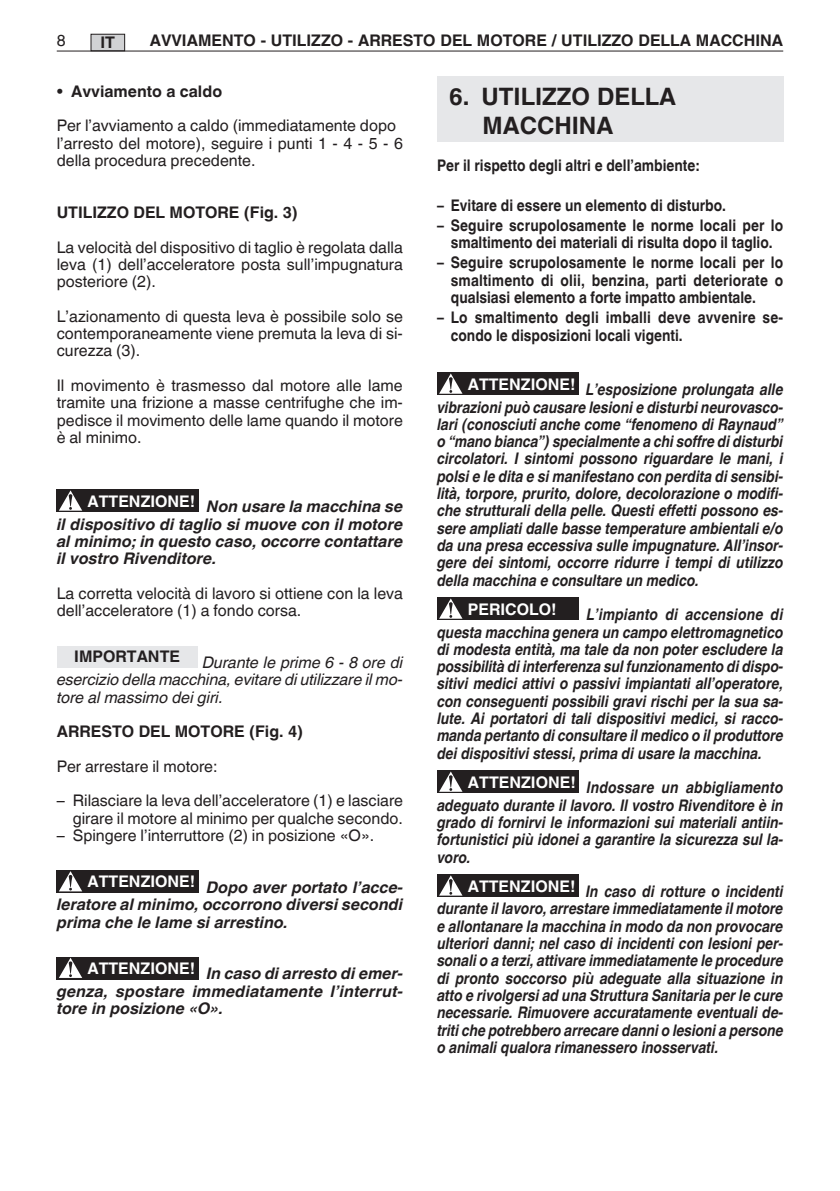
<style>
.page{position:relative;width:840px;height:1191px;background:#fff}
.page>*{position:absolute;margin:0;border:0;box-sizing:border-box;transform-origin:0 0}
.Normale{font:700 24px/28.8px "Helvetica World";color:#231f20}
.t1{font:italic 700 16px/17.2px "Helvetica World";color:#231f20;text-align:justify;scale:.86 1}
.Normale-2{font:16px/17.2px "Helvetica World";color:#231f20;text-align:justify}
.Normale-3{font:700 16px/17.4px "Helvetica World";color:#231f20;text-align:center;scale:.86 1}
.t2{font:italic 700 16px/17.2px "Helvetica World";color:#231f20;text-align:justify}
.Normale-4{font:700 16px "Helvetica World";color:#231f20}
.t3{font:italic 16px/17.2px "Helvetica World";letter-spacing:-.005em;color:#231f20;text-align:justify}
.Normale-5{font:700 16px "Helvetica World";color:#fff}
</style>
<div class="page">
<div style="left:437px;top:372px;width:28px;height:23px;background:#231f20"></div>
<svg style="left:439px;top:373px;width:23px;height:21px"></svg>
<svg style="left:448px;top:377px;width:4px;height:12px"></svg>
<div style="left:465px;top:372px;width:113px;height:23px;background:#231f20"></div>
<svg style="left:437px;top:597px;width:28px;height:23px"></svg>
<svg style="left:439px;top:598px;width:23px;height:20px"></svg>
<svg style="left:448px;top:602px;width:4px;height:12px"></svg>
<div style="left:465px;top:597px;width:113px;height:23px;background:#231f20"></div>
<svg style="left:437px;top:770px;width:28px;height:23px"></svg>
<svg style="left:439px;top:771px;width:23px;height:20px"></svg>
<svg style="left:448px;top:775px;width:4px;height:12px"></svg>
<div style="left:465px;top:770px;width:113px;height:23px;background:#231f20"></div>
<svg style="left:437px;top:874px;width:28px;height:23px"></svg>
<svg style="left:439px;top:875px;width:23px;height:20px"></svg>
<svg style="left:448px;top:879px;width:4px;height:12px"></svg>
<div style="left:465px;top:874px;width:113px;height:23px;background:#231f20"></div>
<svg style="left:57px;top:489px;width:28px;height:23px"></svg>
<svg style="left:59px;top:490px;width:23px;height:20px"></svg>
<div style="left:85px;top:489px;width:113px;height:23px;background:#231f20"></div>
<div style="left:57px;top:646px;width:140px;height:22px;background:#e6e7e9"></div>
<svg style="left:57px;top:870px;width:28px;height:23px"></svg>
<svg style="left:59px;top:871px;width:23px;height:20px"></svg>
<div style="left:85px;top:870px;width:113px;height:23px;background:#231f20"></div>
<div style="left:57px;top:956px;width:28px;height:23px;background:#231f20"></div>
<svg style="left:59px;top:957px;width:23px;height:21px"></svg>
<div style="left:85px;top:956px;width:113px;height:23px;background:#231f20"></div>
<div style="left:91px;top:34px;width:34px;height:17px;background:#d1d2d4"></div>
<div style="left:91px;top:34px;width:34px;height:17px;border:1px solid #231f20"></div>
<hr style="left:57px;top:51px;width:725px;height:1px;background:#231f20">
<div style="left:437px;top:77px;width:345px;height:65px;background:#e6e7e9"></div>
<p class="Normale-2" style="left:57px;top:31px;width:10px">8</p>
<p class="Normale-4" style="left:100px;top:33px;width:16px">IT</p>
<p class="Normale-4" style="left:150px;top:31px;width:634px">AVVIAMENTO - UTILIZZO - ARRESTO DEL MOTORE / UTILIZZO DELLA MACCHINA</p>
<p class="Normale" style="left:482px;top:82px;width:195px;text-indent:-33px">6. UTILIZZO DELLA<br>MACCHINA</p>
<p class="Normale-4" style="left:57px;top:82px;width:167px">• Avviamento a caldo</p>
<p class="Normale-2" style="left:57px;top:117px;width:340px">Per l’avviamento a caldo (immediatamente dopo</p>
<p class="Normale-2" style="left:57px;top:135px;width:347px">l’arresto del motore), seguire i punti 1 - 4 - 5 - 6 della procedura precedente.</p>
<p class="Normale-4" style="left:57px;top:203px;width:242px">UTILIZZO DEL MOTORE (Fig. 3)</p>
<p class="Normale-2" style="left:57px;top:238px;width:347px">La velocità del dispositivo di taglio è regolata dalla leva (1) dell’acceleratore posta sull’impugnatura posteriore (2).</p>
<p class="Normale-2" style="left:57px;top:308px;width:347px">L’azionamento di questa leva è possibile solo se contemporaneamente viene premuta la leva di si&shy;curezza (3).</p>
<p class="Normale-2" style="left:57px;top:377px;width:347px">Il movimento è trasmesso dal motore alle lame tramite una frizione a masse centrifughe che im&shy;pedisce il movimento delle lame quando il motore è al minimo.</p>
<p class="Normale-3" style="left:437px;top:156px;width:306px">Per il rispetto degli altri e dell’ambiente:</p>
<p class="Normale-3" style="left:437px;top:197px;width:337px">– Evitare di essere un elemento di disturbo.</p>
<p class="Normale-3" style="left:437px;top:217px;width:404px">– Seguire scrupolosamente le norme locali per lo smaltimento dei materiali di risulta dopo il taglio.</p>
<p class="Normale-3" style="left:450px;top:254px;width:388px;text-align:justify;text-indent:-14px">– Seguire scrupolosamente le norme locali per lo smaltimento di olii, benzina, parti deteriorate o qualsiasi elemento a forte impatto ambientale.</p>
<p class="Normale-3" style="left:450px;top:309px;width:388px;text-align:left;text-indent:-14px">– Lo smaltimento degli imballi deve avvenire se&shy;condo le disposizioni locali vigenti.</p>
<p class="Normale-5" style="left:467px;top:375px;width:109px">ATTENZIONE!</p>
<p class="t1" style="left:437px;top:381px;width:404px;text-indent:149px">L’esposizione prolungata alle vibrazioni può causare lesioni e disturbi neurovasco&shy;lari (conosciuti anche come “fenomeno di Raynaud” o “mano bianca”) specialmente a chi soffre di disturbi circolatori. I sintomi possono riguardare le mani, i polsi e le dita e si manifestano con perdita di sensibi&shy;lità, torpore, prurito, dolore, decolorazione o modifi&shy;che strutturali della pelle. Questi effetti possono es&shy;sere ampliati dalle basse temperature ambientali e/o da una presa eccessiva sulle impugnature. All’insor&shy;gere dei sintomi, occorre ridurre i tempi di utilizzo della macchina e consultare un medico.</p>
<p class="Normale-5" style="left:467px;top:600px;width:90px">PERICOLO!</p>
<p class="Normale-5" style="left:87px;top:492px;width:109px">ATTENZIONE!</p>
<p class="t2" style="left:57px;top:498px;width:347px;text-indent:150px">Non usare la macchina se il dispositivo di taglio si muove con il motore al minimo; in questo caso, occorre contattare il vostro Rivenditore.</p>
<p class="Normale-2" style="left:57px;top:584px;width:347px">La corretta velocità di lavoro si ottiene con la leva dell’acceleratore (1) a fondo corsa.</p>
<p class="Normale-4" style="left:74px;top:647px;width:107px">IMPORTANTE</p>
<p class="t1" style="left:437px;top:606px;width:404px;text-indent:149px">L’impianto di accensione di questa macchina genera un campo elettromagnetico di modesta entità, ma tale da non poter escludere la possibilità di interferenza sul funzionamento di dispo&shy;sitivi medici attivi o passivi impiantati all’operatore, con conseguenti possibili gravi rischi per la sua sa&shy;lute. Ai portatori di tali dispositivi medici, si racco&shy;manda pertanto di consultare il medico o il produttore dei dispositivi stessi, prima di usare la macchina.</p>
<p class="Normale-5" style="left:467px;top:773px;width:109px">ATTENZIONE!</p>
<p class="t3" style="left:57px;top:654px;width:347px;text-indent:145px">Durante le prime 6 - 8 ore di esercizio della macchina, evitare di utilizzare il mo&shy;tore al massimo dei giri.</p>
<p class="Normale-4" style="left:57px;top:722px;width:248px">ARRESTO DEL MOTORE (Fig. 4)</p>
<p class="Normale-2" style="left:57px;top:757px;width:162px">Per arrestare il motore:</p>
<p class="Normale-2" style="left:57px;top:792px;width:347px;text-align:right">– Rilasciare la leva dell’acceleratore (1) e lasciare girare il motore al minimo per qualche secondo.</p>
<p class="Normale-2" style="left:57px;top:827px;width:319px">– Spingere l’interruttore (2) in posizione «O».</p>
<p class="Normale-5" style="left:87px;top:872px;width:109px">ATTENZIONE!</p>
<p class="t1" style="left:437px;top:779px;width:404px;text-indent:149px">Indossare un abbigliamento adeguato durante il lavoro. Il vostro Rivenditore è in grado di fornirvi le informazioni sui materiali antiin&shy;fortunistici più idonei a garantire la sicurezza sul la&shy;voro.</p>
<p class="Normale-5" style="left:467px;top:876px;width:109px">ATTENZIONE!</p>
<p class="t2" style="left:57px;top:878px;width:347px;text-indent:150px">Dopo aver portato l’acce&shy;leratore al minimo, occorrono diversi secondi prima che le lame si arrestino.</p>
<p class="Normale-5" style="left:87px;top:959px;width:109px">ATTENZIONE!</p>
<p class="t1" style="left:437px;top:883px;width:404px;text-indent:149px">In caso di rotture o incidenti durante il lavoro, arrestare immediatamente il motore e allontanare la macchina in modo da non provocare ulteriori danni; nel caso di incidenti con lesioni per&shy;sonali o a terzi, attivare immediatamente le procedure di pronto soccorso più adeguate alla situazione in atto e rivolgersi ad una Struttura Sanitaria per le cure necessarie. Rimuovere accuratamente eventuali de&shy;triti che potrebbero arrecare danni o lesioni a persone o animali qualora rimanessero inosservati.</p>
<p class="t2" style="left:57px;top:965px;width:347px;text-indent:150px">In caso di arresto di emer&shy;genza, spostare immediatamente l’interrut&shy;tore in posizione «O».</p>
</div>
